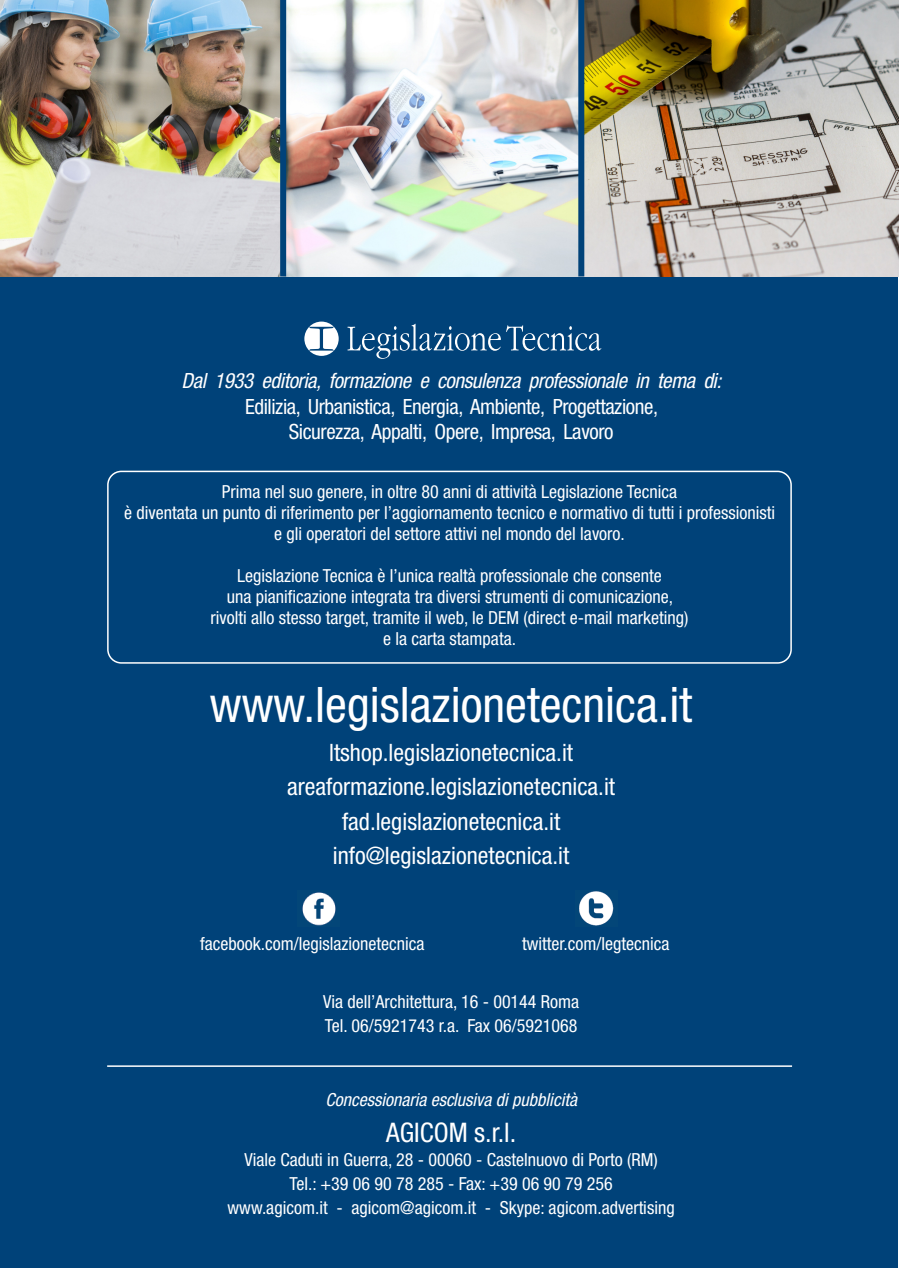
<style>
.page{position:relative;width:899px;height:1268px;background:#fff}
.page>*{position:absolute;margin:0;border:0;box-sizing:border-box;transform-origin:0 0}
.t1{font:condensed 49.05px "Helvetica Neue LT Com";color:#fff}
.t2{font:condensed 27px "Helvetica Neue LT Com";color:#fff}
.t3{font:condensed 24px/34.5px "Helvetica Neue LT Com";color:#fff;text-align:center}
.t4{font:condensed 21px/25.2px "Helvetica Neue LT Com";letter-spacing:-.02em;color:#fff;text-align:center}
.t5{font:italic condensed 21px "Helvetica Neue LT Com";letter-spacing:-.02em;color:#fff}
.t6{font:condensed 18px/21px "Helvetica Neue LT Com";color:#fff;text-align:center}
.t7{font:italic condensed 18px "Helvetica Neue LT Com";color:#fff}
</style>
<div class="page">
<div style="left:0;top:236px;width:898px;height:1032px;background:#004279"></div>
<img style="left:0;top:0;width:280px;height:276px">
<img style="left:286px;top:0;width:292px;height:276px">
<img style="left:584px;top:0;width:314px;height:276px">
<div style="left:280px;top:0;width:6px;height:276px;background:#004279"></div>
<div style="left:578px;top:0;width:6px;height:276px;background:#004279"></div>
<svg style="left:107px;top:471px;width:684px;height:192px"></svg>
<img style="left:302px;top:892px;width:34px;height:34px">
<img style="left:579px;top:891px;width:35px;height:35px">
<hr style="left:107px;top:1065px;width:685px;height:2px;background:#fff">
<svg style="left:347px;top:324px;width:254px;height:35px"></svg>
<svg style="left:304px;top:321px;width:34px;height:35px"></svg>
<p class="t5" style="left:181px;top:368px;width:541px">Dal 1933 editoria, formazione e consulenza professionale in tema di:</p>
<p class="t4" style="left:245px;top:393px;width:414px">Edilizia, Urbanistica, Energia, Ambiente, Progettazione,<br>Sicurezza, Appalti, Opere, Impresa, Lavoro</p>
<p class="t6" style="left:124px;top:481px;width:652px">Prima nel suo genere, in oltre 80 anni di attività Legislazione Tecnica<br>è diventata un punto di riferimento per l’aggiornamento tecnico e normativo di tutti i professionisti e gli operatori del settore attivi nel mondo del lavoro.</p>
<p class="t6" style="left:211px;top:565px;width:479px">Legislazione Tecnica è l’unica realtà professionale che consente<br>una pianificazione integrata tra diversi strumenti di comunicazione, rivolti allo stesso target, tramite il web, le DEM (direct e-mail marketing) e la carta stampata.</p>
<h1 class="t1" style="left:210px;top:675px;width:484px">www.legislazionetecnica.it</h1>
<h3 class="t3" style="left:287px;top:734px;width:329px">ltshop.legislazionetecnica.it areaformazione.legislazionetecnica.it fad.legislazionetecnica.it info@legislazionetecnica.it</h3>
<p class="t6" style="left:200px;top:932px;width:226px">facebook.com/legislazionetecnica</p>
<p class="t6" style="left:522px;top:932px;width:149px">twitter.com/legtecnica</p>
<p class="t6" style="left:323px;top:989px;width:257px;line-height:24px;text-align:left">Via dell’Architettura, 16 - 00144 Roma<br>Tel. 06/5921743 r.a. Fax 06/5921068</p>
<p class="t7" style="left:325px;top:1088px;width:253px">Concessionaria esclusiva di pubblicità</p>
<h2 class="t2" style="left:386px;top:1116px;width:131px">AGICOM s.r.l.</h2>
<p class="t6" style="left:228px;top:1147px;width:448px;line-height:24px">Viale Caduti in Guerra, 28 - 00060 - Castelnuovo di Porto (RM)<br>Tel.: +39 06 90 78 285 - Fax: +39 06 90 79 256<br>www.agicom.it - agicom@agicom.it - Skype: agicom.advertising</p>
</div>
